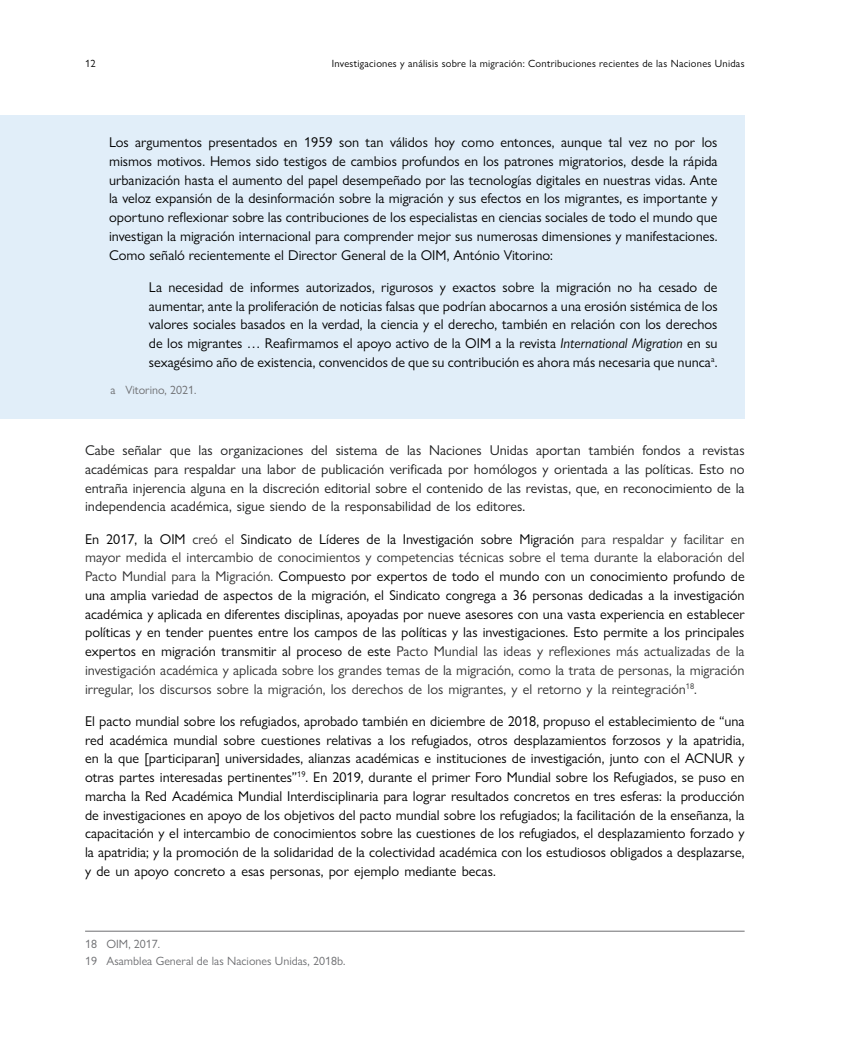
<style>
.page{position:relative;width:851px;height:1063px;background:#fff}
.page>*{position:absolute;margin:0;border:0;box-sizing:border-box;transform-origin:0 0}
.t1{font:14.25px/18.8px "Gill Sans Nova";color:#000;text-align:justify}
.t2{font:14.25px/18.8px "Gill Sans Nova";color:#1c1d1e;text-align:justify}
.t3{font:12px/17px "Gill Sans Nova";color:#6d6e71}
.t4{font:10.5px "Gill Sans Nova";letter-spacing:.025em;color:#000}
.s1{font-style:italic}
.s2{color:#000}
.s3{color:#333}
</style>
<div class="page">
<div style="left:0;top:116px;width:744px;height:169px;background:#e1eef9"></div>
<div style="left:0;top:260px;width:744px;height:132px;background:#e1eef9"></div>
<div style="left:0;top:364px;width:744px;height:54px;background:#e1eef9"></div>
<hr style="left:85px;top:931px;width:659px;height:1px;background:#6d6e71">
<p class="t4" style="left:85px;top:57px;width:12px">12</p>
<p class="t4" style="left:332px;top:57px;width:414px">Investigaciones y análisis sobre la migración: Contribuciones recientes de las Naciones Unidas</p>
<p class="t1" style="left:109px;top:133px;width:610px">Los argumentos presentados en 1959 son tan válidos hoy como entonces, aunque tal vez no por los mismos motivos. Hemos sido testigos de cambios profundos en los patrones migratorios, desde la rápida urbanización hasta el aumento del papel desempeñado por las tecnologías digitales en nuestras vidas. Ante la veloz expansión de la desinformación sobre la migración y sus efectos en los migrantes, es importante y oportuno reflexionar sobre las contribuciones de los especialistas en ciencias sociales de todo el mundo que investigan la migración internacional para comprender mejor sus numerosas dimensiones y manifestaciones.<br>Como señaló recientemente el Director General de la OIM, António Vitorino:</p>
<p class="t1" style="left:149px;top:278px;width:570px">La necesidad de informes autorizados, rigurosos y exactos sobre la migración no ha cesado de aumentar, ante la proliferación de noticias falsas que podrían abocarnos a una erosión sistémica de los valores sociales basados en la verdad, la ciencia y el derecho, también en relación con los derechos de los migrantes … Reafirmamos el apoyo activo de la OIM a la revista <span class="s1">International Migration</span> en su sexagésimo año de existencia, convencidos de que su contribución es ahora más necesaria que nunca<sup>a</sup>.</p>
<p class="t3" style="left:111px;top:381px;width:87px">a Vitorino, 2021.</p>
<p class="t2" style="left:85px;top:441px;width:661px">Cabe señalar que las organizaciones del sistema de las Naciones Unidas aportan también fondos a revistas académicas para respaldar una labor de publicación verificada por homólogos y orientada a las políticas. Esto no entraña injerencia alguna en la discreción editorial sobre el contenido de las revistas, que, en reconocimiento de la independencia académica, sigue siendo de la responsabilidad de los editores<span class="s2">.</span></p>
<p class="t1" style="left:85px;top:529px;width:661px">En 2017, la OIM <span class="s3">creó el</span> Sindicato de Líderes de la Investigación sobre Migración <span class="s3">para respaldar y facilitar en mayor medida el intercambio de conocimientos y competencias técnicas sobre el tema durante la elaboración del Pacto Mundial para la Migración.</span> Compuesto por expertos de todo el mundo con un conocimiento profundo de una amplia variedad de aspectos de la migración, el Sindicato congrega a 36 personas dedicadas a la investigación académica y aplicada en diferentes disciplinas, apoyadas por nueve asesores con una vasta experiencia en establecer políticas y en tender puentes entre los campos de las políticas y las investigaciones. Esto permite a los principales expertos en migración transmitir al proceso de este <span class="s3">Pacto Mundial las ideas y reflexiones más actualizadas de la investigación académica y aplicada sobre los grandes temas de la migración, como la trata de personas, la migración irregular, los discursos sobre la migración, los derechos de los migrantes, y el retorno y la reintegración</span><sup>18</sup><span class="s3">.</span></p>
<p class="t1" style="left:85px;top:712px;width:661px">El pacto mundial sobre los refugiados, aprobado también en diciembre de 2018, propuso el establecimiento de “una red académica mundial sobre cuestiones relativas a los refugiados, otros desplazamientos forzosos y la apatridia, en la que [participaran] universidades, alianzas académicas e instituciones de investigación, junto con el ACNUR y otras partes interesadas pertinentes”<sup>19</sup>. En 2019, durante el primer Foro Mundial sobre los Refugiados, se puso en marcha la Red Académica Mundial Interdisciplinaria para lograr resultados concretos en tres esferas: la producción de investigaciones en apoyo de los objetivos del pacto mundial sobre los refugiados; la facilitación de la enseñanza, la capacitación y el intercambio de conocimientos sobre las cuestiones de los refugiados, el desplazamiento forzado y la apatridia; y la promoción de la solidaridad de la colectividad académica con los estudiosos obligados a desplazarse, y de un apoyo concreto a esas personas, por ejemplo mediante becas.</p>
<p class="t3" style="left:85px;top:936px;width:262px">18 OIM, 2017.<br>19 Asamblea General de las Naciones Unidas, 2018b.</p>
</div>
